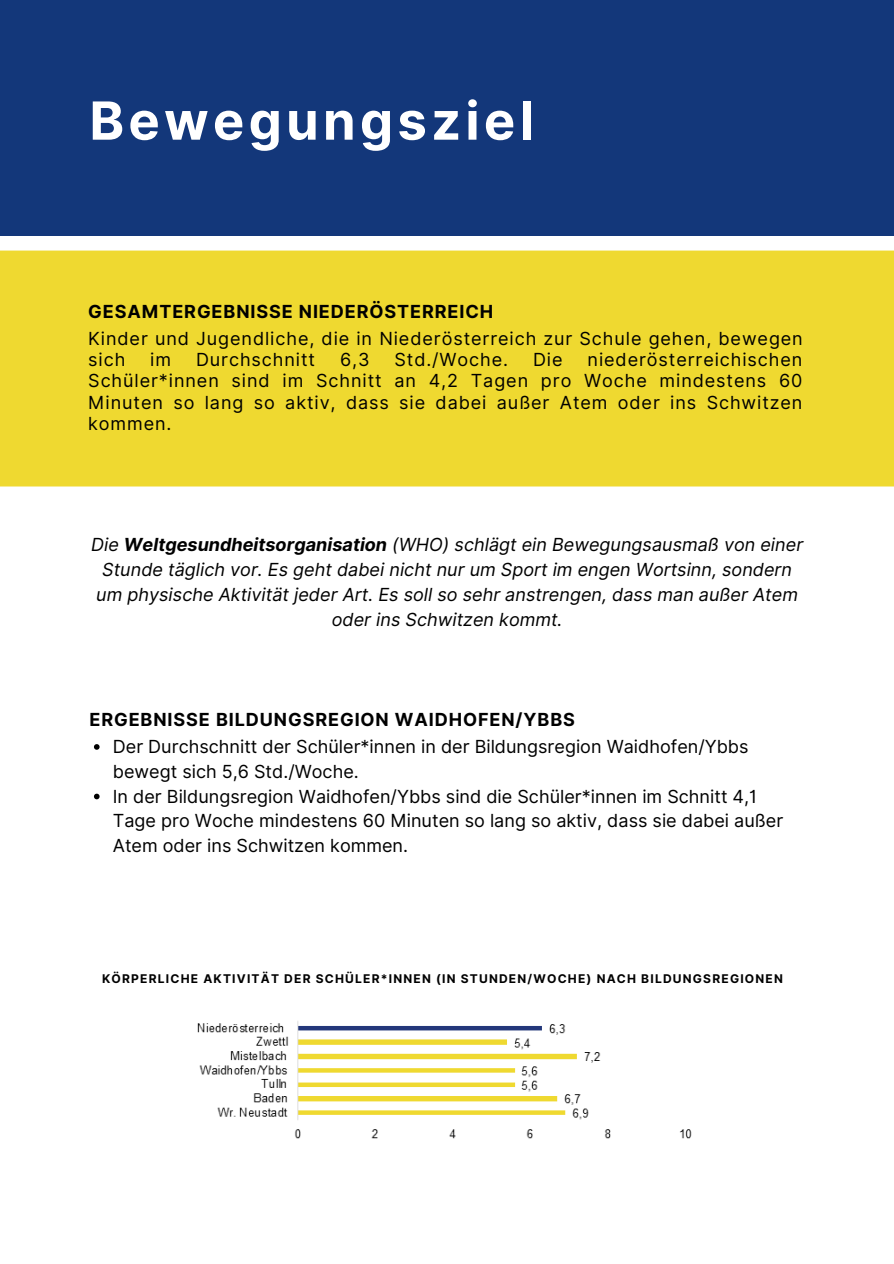
<style>
.page{position:relative;width:894px;height:1264px;background:#fff}
.page>*{position:absolute;margin:0;border:0;box-sizing:border-box;transform-origin:0 0}
.t1{font:700 52.5px "Inter";letter-spacing:.08em;color:#fff}
.t2{font:18px/24.8px "Inter";color:#000}
.t3{font:italic 18px/24.8px "Inter";color:#000;text-align:center}
.t4{font:18px/21.5px "Inter";letter-spacing:.05em;color:#000}
.t5{font:700 18px "Inter";letter-spacing:.05em;color:#000}
.t6{font:700 12px "Inter";letter-spacing:.1em;color:#000}
.s1{font-weight:700}
</style>
<div class="page">
<div style="left:0;top:0;width:893px;height:236px;background:#13377a"></div>
<svg style="left:94px;top:744px;width:5px;height:5px"></svg>
<svg style="left:94px;top:793px;width:5px;height:6px"></svg>
<div style="left:0;top:250px;width:893px;height:236px;background:#efd930"></div>
<img style="left:197px;top:1021px;width:495px;height:118px">
<h1 class="t1" style="left:89px;top:89px;width:445px">Bewegungsziel</h1>
<p class="t5" style="left:88px;top:301px;width:406px">GESAMTERGEBNISSE NIEDERÖSTERREICH</p>
<p class="t4" style="left:88px;top:327px;width:715px">Kinder und Jugendliche, die in Niederösterreich zur Schule gehen, bewegen sich</p>
<p class="t2" style="left:150px;top:347px;width:22px">im</p>
<p class="t4" style="left:196px;top:349px;width:120px">Durchschnitt</p>
<p class="t2" style="left:340px;top:347px;width:31px">6,3</p>
<p class="t4" style="left:394px;top:349px;width:115px">Std./Woche.</p>
<p class="t2" style="left:533px;top:347px;width:31px">Die</p>
<p class="t2" style="left:88px;top:349px;width:715px;line-height:21.5px;text-align:justify;text-indent:499px">niederösterreichischen Schüler*innen sind im Schnitt an 4,2 Tagen pro Woche mindestens 60<br>Minuten so lang so aktiv, dass sie dabei außer Atem oder ins Schwitzen kommen.</p>
<p class="t3" style="left:91px;top:532px;width:713px">Die <span class="s1">Weltgesundheitsorganisation</span> (WHO) schlägt ein Bewegungsausmaß von einer Stunde täglich vor. Es geht dabei nicht nur um Sport im engen Wortsinn, sondern um physische Aktivität jeder Art. Es soll so sehr anstrengen, dass man außer Atem oder ins Schwitzen kommt.</p>
<p class="t5" style="left:89px;top:709px;width:487px">ERGEBNISSE BILDUNGSREGION WAIDHOFEN/YBBS</p>
<p class="t2" style="left:113px;top:734px;width:671px">Der Durchschnitt der Schüler*innen in der Bildungsregion Waidhofen/Ybbs bewegt sich 5,6 Std./Woche.<br>In der Bildungsregion Waidhofen/Ybbs sind die Schüler*innen im Schnitt 4,1<br>Tage pro Woche mindestens 60 Minuten so lang so aktiv, dass sie dabei außer Atem oder ins Schwitzen kommen.</p>
<p class="t6" style="left:102px;top:971px;width:682px">KÖRPERLICHE AKTIVITÄT DER SCHÜLER*INNEN (IN STUNDEN/WOCHE) NACH BILDUNGSREGIONEN</p>
</div>
